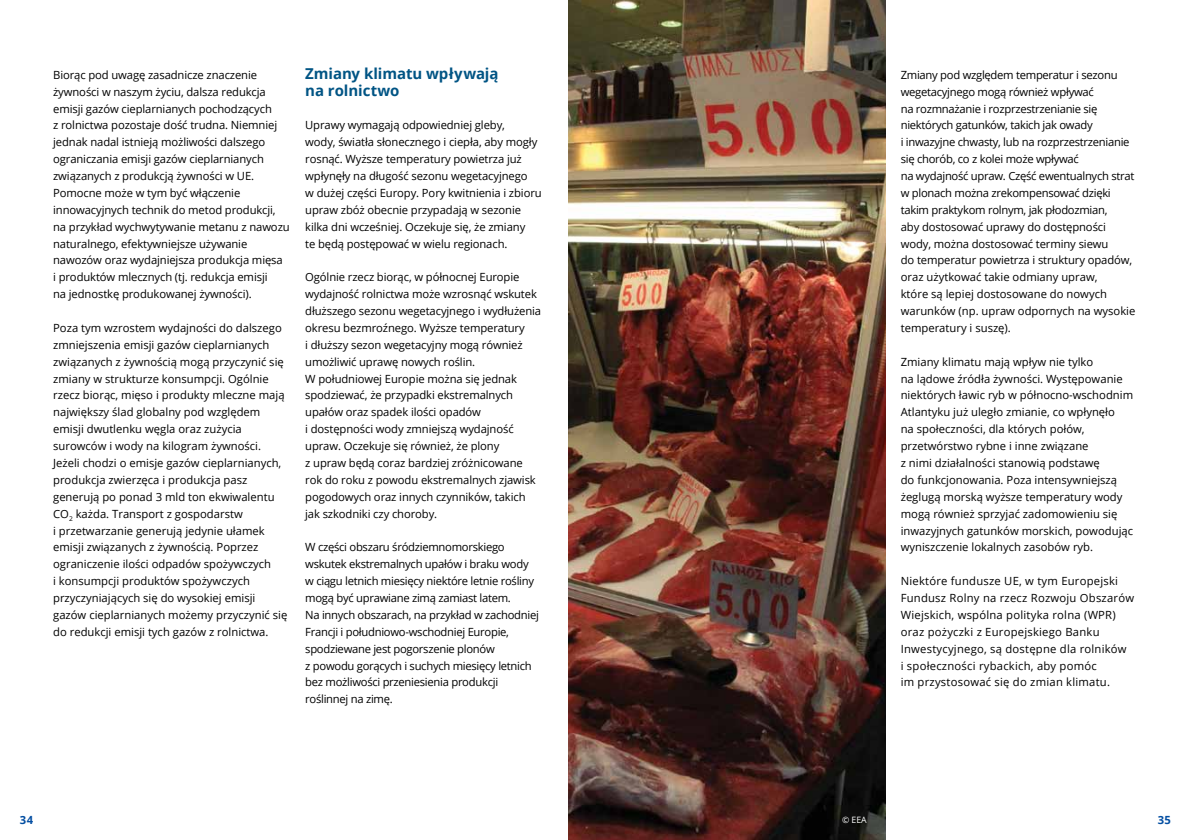
<style>
.page{position:relative;width:1191px;height:840px;background:#fff}
.page>*{position:absolute;margin:0;border:0;box-sizing:border-box;transform-origin:0 0}
.t1{font:700 15px/16.9px "Open Sans";letter-spacing:-.005em;color:#005484}
.t2{font:11.25px/16.9px "Open Sans";letter-spacing:-.01em;color:#000}
.t3{font:11.25px/16.9px "Open Sans";letter-spacing:.02em;color:#000}
.t4{font:700 11.25px "Open Sans";color:#034ea2}
.t5{font:8.75px "Open Sans";color:#fff}
</style>
<div class="page">
<img style="left:569px;top:0;width:316px;height:840px">
<p class="t2" style="left:53px;top:66px;width:238px">Biorąc pod uwagę zasadnicze znaczenie żywności w naszym życiu, dalsza redukcja emisji gazów cieplarnianych pochodzących<br>z rolnictwa pozostaje dość trudna. Niemniej jednak nadal istnieją możliwości dalszego ograniczania emisji gazów cieplarnianych związanych z produkcją żywności w UE.<br>Pomocne może w tym być włączenie innowacyjnych technik do metod produkcji, na przykład wychwytywanie metanu z nawozu naturalnego, efektywniejsze używanie nawozów oraz wydajniejsza produkcja mięsa<br>i produktów mlecznych (tj. redukcja emisji<br>na jednostkę produkowanej żywności).</p>
<p class="t2" style="left:53px;top:319px;width:236px">Poza tym wzrostem wydajności do dalszego zmniejszenia emisji gazów cieplarnianych związanych z żywnością mogą przyczynić się zmiany w strukturze konsumpcji. Ogólnie rzecz biorąc, mięso i produkty mleczne mają największy ślad globalny pod względem emisji dwutlenku węgla oraz zużycia surowców i wody na kilogram żywności.<br>Jeżeli chodzi o emisje gazów cieplarnianych, produkcja zwierzęca i produkcja pasz generują po ponad 3 mld ton ekwiwalentu CO<sub>2</sub> każda. Transport z gospodarstw<br>i przetwarzanie generują jedynie ułamek emisji związanych z żywnością. Poprzez ograniczenie ilości odpadów spożywczych<br>i konsumpcji produktów spożywczych przyczyniających się do wysokiej emisji gazów cieplarnianych możemy przyczynić się do redukcji emisji tych gazów z rolnictwa.</p>
<h1 class="t1" style="left:305px;top:64px;width:195px">Zmiany klimatu wpływają na rolnictwo</h1>
<p class="t2" style="left:305px;top:117px;width:238px">Uprawy wymagają odpowiedniej gleby,<br>wody, światła słonecznego i ciepła, aby mogły rosnąć. Wyższe temperatury powietrza już wpłynęły na długość sezonu wegetacyjnego<br>w dużej części Europy. Pory kwitnienia i zbioru upraw zbóż obecnie przypadają w sezonie kilka dni wcześniej. Oczekuje się, że zmiany<br>te będą postępować w wielu regionach.</p>
<p class="t2" style="left:305px;top:268px;width:237px">Ogólnie rzecz biorąc, w północnej Europie wydajność rolnictwa może wzrosnąć wskutek dłuższego sezonu wegetacyjnego i wydłużenia okresu bezmroźnego. Wyższe temperatury<br>i dłuższy sezon wegetacyjny mogą również umożliwić uprawę nowych roślin.<br>W południowej Europie można się jednak spodziewać, że przypadki ekstremalnych upałów oraz spadek ilości opadów<br>i dostępności wody zmniejszą wydajność upraw. Oczekuje się również, że plony<br>z upraw będą coraz bardziej zróżnicowane rok do roku z powodu ekstremalnych zjawisk pogodowych oraz innych czynników, takich jak szkodniki czy choroby.</p>
<p class="t2" style="left:305px;top:538px;width:235px">W części obszaru śródziemnomorskiego wskutek ekstremalnych upałów i braku wody w ciągu letnich miesięcy niektóre letnie rośliny mogą być uprawiane zimą zamiast latem.<br>Na innych obszarach, na przykład w zachodniej Francji i południowo-wschodniej Europie, spodziewane jest pogorszenie plonów<br>z powodu gorących i suchych miesięcy letnich bez możliwości przeniesienia produkcji roślinnej na zimę.</p>
<p class="t2" style="left:900px;top:66px;width:236px">Zmiany pod względem temperatur i sezonu wegetacyjnego mogą również wpływać<br>na rozmnażanie i rozprzestrzenianie się niektórych gatunków, takich jak owady<br>i inwazyjne chwasty, lub na rozprzestrzenianie się chorób, co z kolei może wpływać<br>na wydajność upraw. Część ewentualnych strat w plonach można zrekompensować dzięki takim praktykom rolnym, jak płodozmian,<br>aby dostosować uprawy do dostępności wody, można dostosować terminy siewu<br>do temperatur powietrza i struktury opadów, oraz użytkować takie odmiany upraw,<br>które są lepiej dostosowane do nowych warunków (np. upraw odpornych na wysokie temperatury i suszę).</p>
<p class="t2" style="left:900px;top:353px;width:234px">Zmiany klimatu mają wpływ nie tylko<br>na lądowe źródła żywności. Występowanie niektórych ławic ryb w północno-wschodnim Atlantyku już uległo zmianie, co wpłynęło<br>na społeczności, dla których połów, przetwórstwo rybne i inne związane<br>z nimi działalności stanowią podstawę<br>do funkcjonowania. Poza intensywniejszą żeglugą morską wyższe temperatury wody mogą również sprzyjać zadomowieniu się inwazyjnych gatunków morskich, powodując wyniszczenie lokalnych zasobów ryb.</p>
<p class="t3" style="left:900px;top:572px;width:235px">Niektóre fundusze UE, w tym Europejski Fundusz Rolny na rzecz Rozwoju Obszarów Wiejskich, wspólna polityka rolna (WPR) oraz pożyczki z Europejskiego Banku Inwestycyjnego, są dostępne dla rolników<br>i społeczności rybackich, aby pomóc<br>im przystosować się do zmian klimatu.</p>
<p class="t4" style="left:20px;top:812px;width:15px">34</p>
<p class="t5" style="left:842px;top:813px;width:26px">© EEA</p>
<p class="t4" style="left:1157px;top:812px;width:15px">35</p>
</div>
